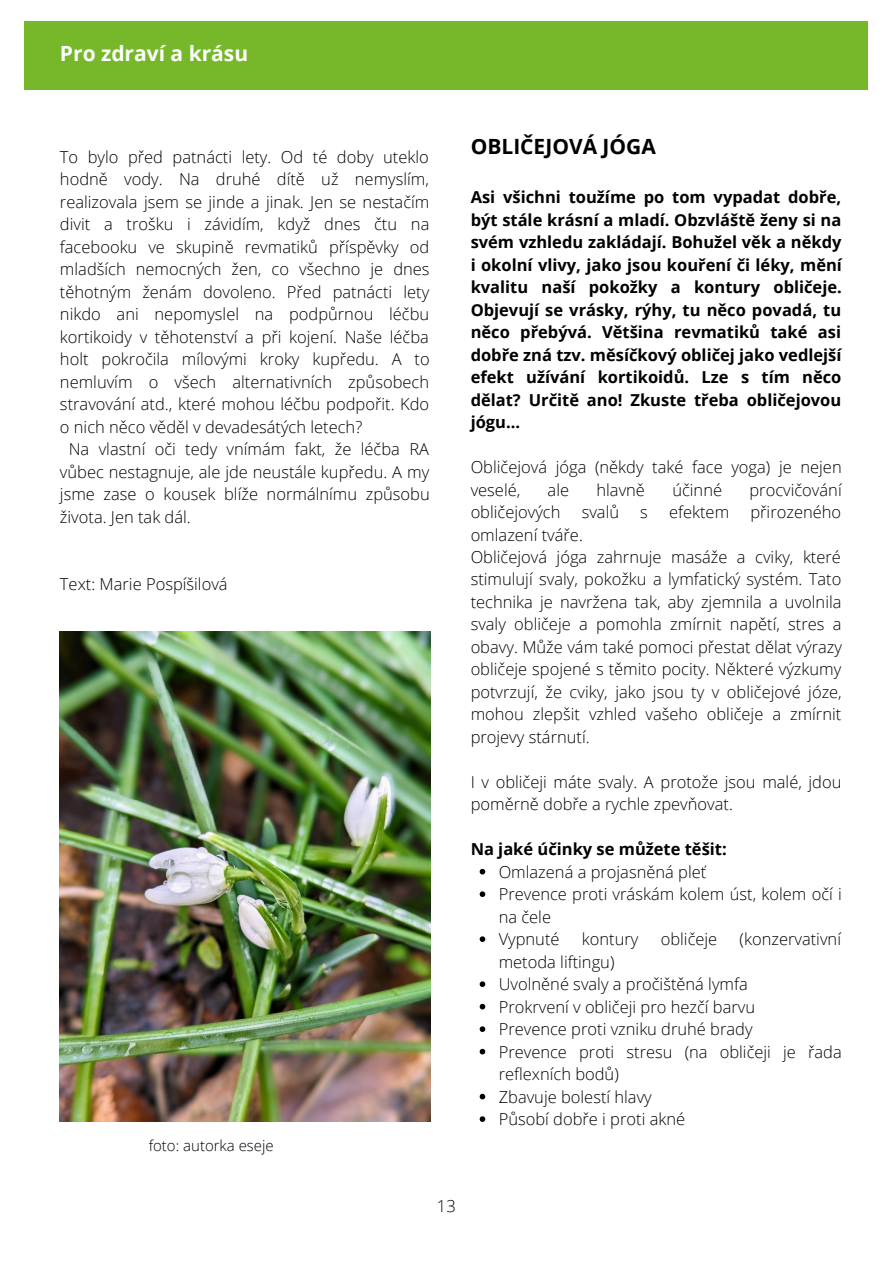
<style>
.page{position:relative;width:893px;height:1264px;background:#fff}
.page>*{position:absolute;margin:0;border:0;box-sizing:border-box;transform-origin:0 0}
.t1{font:700 21px "Open Sans";color:#fff}
.t2{font:700 21px "Open Sans";color:#000}
.t3{font:300 16.5px/22.5px "Open Sans";color:#000}
.t4{font:700 16.5px/22.5px "Open Sans";color:#000;text-align:justify}
.t5{font:300 15px "Open Sans";color:#000}
</style>
<div class="page">
<div style="left:24px;top:21px;width:843px;height:68px;background:#76b82a"></div>
<img style="left:60px;top:631px;width:370px;height:490px">
<svg style="left:479px;top:868px;width:6px;height:6px"></svg>
<svg style="left:479px;top:891px;width:6px;height:6px"></svg>
<svg style="left:479px;top:936px;width:6px;height:6px"></svg>
<svg style="left:479px;top:981px;width:6px;height:5px"></svg>
<svg style="left:479px;top:1003px;width:6px;height:6px"></svg>
<svg style="left:479px;top:1026px;width:6px;height:5px"></svg>
<svg style="left:479px;top:1048px;width:6px;height:6px"></svg>
<svg style="left:479px;top:1093px;width:6px;height:6px"></svg>
<svg style="left:479px;top:1116px;width:6px;height:5px"></svg>
<p class="t1" style="left:60px;top:39px;width:190px">Pro zdraví a krásu</p>
<p class="t3" style="left:60px;top:145px;width:370px">To bylo před patnácti lety. Od té doby uteklo</p>
<p class="t3" style="left:60px;top:168px;width:370px">hodně vody. Na druhé dítě už nemyslím,</p>
<p class="t3" style="left:60px;top:190px;width:371px">realizovala jsem se jinde a jinak. Jen se nestačím</p>
<p class="t3" style="left:60px;top:212px;width:371px">divit a trošku i závidím, když dnes čtu na</p>
<p class="t3" style="left:60px;top:235px;width:370px">facebooku ve skupině revmatiků příspěvky od</p>
<p class="t3" style="left:60px;top:257px;width:371px">mladších nemocných žen, co všechno je dnes</p>
<p class="t3" style="left:60px;top:280px;width:371px">těhotným ženám dovoleno. Před patnácti lety</p>
<p class="t3" style="left:60px;top:302px;width:371px">nikdo ani nepomyslel na podpůrnou léčbu</p>
<p class="t3" style="left:60px;top:325px;width:370px">kortikoidy v těhotenství a při kojení. Naše léčba</p>
<p class="t3" style="left:60px;top:347px;width:371px">holt pokročila mílovými kroky kupředu. A to</p>
<p class="t3" style="left:60px;top:370px;width:370px">nemluvím o všech alternativních způsobech</p>
<p class="t3" style="left:60px;top:392px;width:371px">stravování atd., které mohou léčbu podpořit. Kdo</p>
<p class="t3" style="left:60px;top:415px;width:304px">o nich něco věděl v devadesátých letech?</p>
<p class="t3" style="left:69px;top:437px;width:362px">Na vlastní oči tedy vnímám fakt, že léčba RA</p>
<p class="t3" style="left:60px;top:460px;width:371px">vůbec nestagnuje, ale jde neustále kupředu. A my</p>
<p class="t3" style="left:60px;top:482px;width:371px">jsme zase o kousek blíže normálnímu způsobu</p>
<p class="t3" style="left:60px;top:505px;width:132px">života. Jen tak dál.</p>
<p class="t3" style="left:60px;top:572px;width:169px">Text: Marie Pospíšilová</p>
<p class="t5" style="left:149px;top:1134px;width:127px">foto: autorka eseje</p>
<p class="t2" style="left:470px;top:132px;width:187px">OBLIČEJOVÁ JÓGA</p>
<p class="t4" style="left:470px;top:185px;width:373px">Asi všichni toužíme po tom vypadat dobře, být stále krásní a mladí. Obzvláště ženy si na svém vzhledu zakládají. Bohužel věk a někdy i okolní vlivy, jako jsou kouření či léky, mění kvalitu naší pokožky a kontury obličeje.<br>Objevují se vrásky, rýhy, tu něco povadá, tu něco přebývá. Většina revmatiků také asi dobře zná tzv. měsíčkový obličej jako vedlejší efekt užívání kortikoidů. Lze s tím něco dělat? Určitě ano! Zkuste třeba obličejovou jógu...</p>
<p class="t3" style="left:470px;top:455px;width:372px">Obličejová jóga (někdy také face yoga) je nejen veselé,</p>
<p class="t3" style="left:547px;top:478px;width:23px">ale</p>
<p class="t3" style="left:596px;top:478px;width:50px">hlavně</p>
<p class="t3" style="left:672px;top:478px;width:51px">účinné</p>
<p class="t3" style="left:749px;top:478px;width:94px">procvičování</p>
<p class="t3" style="left:470px;top:500px;width:91px">obličejových</p>
<p class="t3" style="left:581px;top:500px;width:39px">svalů</p>
<p class="t3" style="left:640px;top:500px;width:9px">s</p>
<p class="t3" style="left:669px;top:500px;width:62px">efektem</p>
<p class="t3" style="left:750px;top:500px;width:92px">přirozeného</p>
<p class="t3" style="left:470px;top:523px;width:373px">omlazení tváře.<br>Obličejová jóga zahrnuje masáže a cviky, které stimulují svaly, pokožku a lymfatický systém. Tato technika je navržena tak, aby zjemnila a uvolnila svaly obličeje a pomohla zmírnit napětí, stres a obavy. Může vám také pomoci přestat dělat výrazy obličeje spojené s těmito pocity. Některé výzkumy potvrzují, že cviky, jako jsou ty v obličejové józe, mohou zlepšit vzhled vašeho obličeje a zmírnit projevy stárnutí.</p>
<p class="t3" style="left:470px;top:770px;width:372px">I v obličeji máte svaly. A protože jsou malé, jdou poměrně dobře a rychle zpevňovat.</p>
<p class="t4" style="left:470px;top:837px;width:257px">Na jaké účinky se můžete těšit:</p>
<p class="t3" style="left:498px;top:860px;width:344px">Omlazená a projasněná pleť<br>Prevence proti vráskám kolem úst, kolem očí i na čele<br>Vypnuté</p>
<p class="t3" style="left:582px;top:927px;width:58px">kontury</p>
<p class="t3" style="left:660px;top:927px;width:58px">obličeje</p>
<p class="t3" style="left:739px;top:927px;width:103px">(konzervativní</p>
<p class="t3" style="left:498px;top:950px;width:344px">metoda liftingu)<br>Uvolněné svaly a pročištěná lymfa<br>Prokrvení v obličeji pro hezčí barvu<br>Prevence proti vzniku druhé brady<br>Prevence proti stresu (na obličeji je řada reflexních bodů)<br>Zbavuje bolestí hlavy<br>Působí dobře i proti akné</p>
<p class="t3" style="left:437px;top:1194px;width:20px">13</p>
</div>
